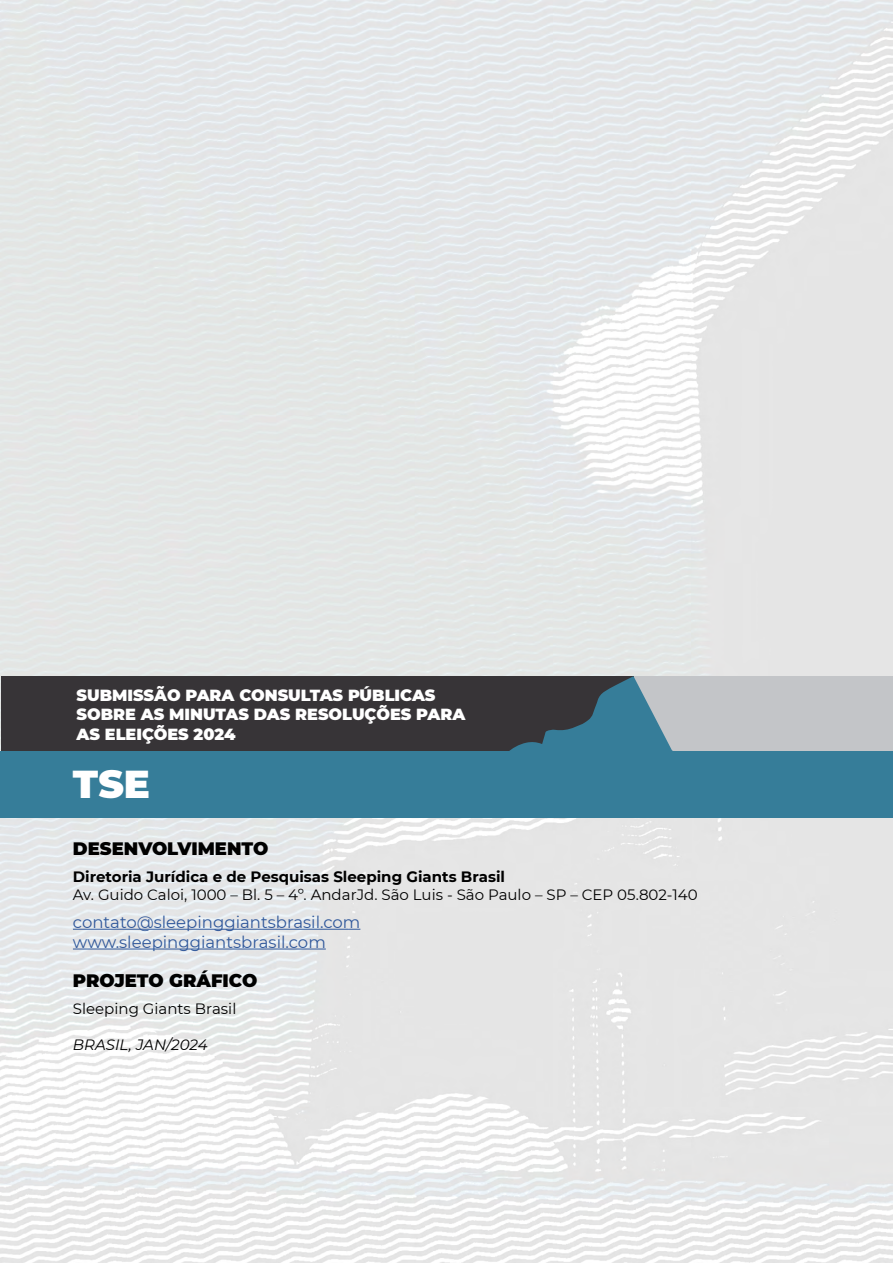
<style>
.page{position:relative;width:893px;height:1263px;background:#fff}
.page>*{position:absolute;margin:0;border:0;box-sizing:border-box;transform-origin:0 0}
.t1{font:900 38.85px "Montserrat";color:#fff}
.t2{font:900 18px "Montserrat";color:#000}
.t3{font:16.5px/19.8px "Montserrat";color:#30589b}
.t4{font:900 16.05px/19.4px "Montserrat";color:#fff}
.t5{font:15px "Montserrat";color:#000}
.t6{font:700 15px "Montserrat";color:#000}
.t7{font:italic 15px "Montserrat";color:#000}
</style>
<div class="page">
<img style="left:0;top:0;width:893px;height:1263px">
<div style="left:618px;top:676px;width:275px;height:75px;background:#c3c5c8"></div>
<div style="left:1px;top:676px;width:633px;height:75px;background:#373437"></div>
<div style="left:1px;top:751px;width:892px;height:67px;background:#367d99"></div>
<svg style="left:509px;top:676px;width:164px;height:75px"></svg>
<hr style="left:73px;top:929px;width:287px;height:1px;background:#30589b">
<hr style="left:73px;top:948px;width:253px;height:1px;background:#30589b">
<p class="t4" style="left:77px;top:684px;width:390px">SUBMISSÃO PARA CONSULTAS PÚBLICAS<br>SOBRE AS MINUTAS DAS RESOLUÇÕES PARA<br>AS ELEIÇÕES 2024</p>
<h1 class="t1" style="left:73px;top:754px;width:79px">TSE</h1>
<p class="t2" style="left:73px;top:835px;width:197px">DESENVOLVIMENTO</p>
<p class="t6" style="left:73px;top:865px;width:434px">Diretoria Jurídica e de Pesquisas Sleeping Giants Brasil</p>
<p class="t5" style="left:73px;top:884px;width:626px">Av. Guido Caloi, 1000 – Bl. 5 – 4º. AndarJd. São Luis - São Paulo – SP – CEP 05.802-140</p>
<p class="t3" style="left:73px;top:912px;width:289px">contato@sleepinggiantsbrasil.com www.sleepinggiantsbrasil.com</p>
<p class="t2" style="left:73px;top:967px;width:186px">PROJETO GRÁFICO</p>
<p class="t5" style="left:73px;top:998px;width:165px">Sleeping Giants Brasil</p>
<p class="t7" style="left:73px;top:1034px;width:136px">BRASIL, JAN/2024</p>
</div>
